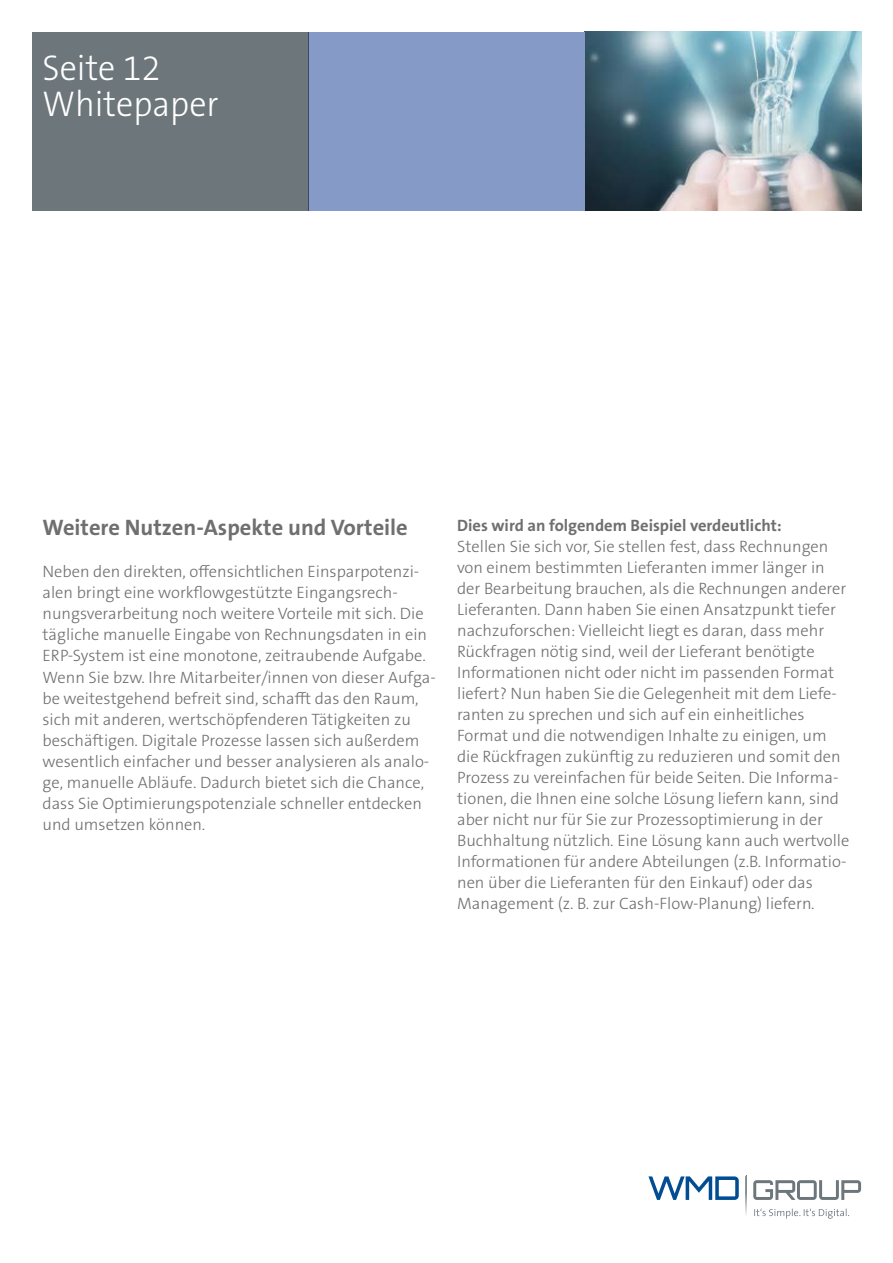
<style>
.page{position:relative;width:893px;height:1263px;background:#fff}
.page>*{position:absolute;margin:0;border:0;box-sizing:border-box;transform-origin:0 0}
.t1{font:300 36px/36px "The Sans B W3";color:#fff;scale:.95 1}
.t2{font:700 22.5px "The Sans B W7";color:#706f6f}
.t3{font:300 16.5px/21px "The Sans B W3";color:#706f6f}
.t4{font:700 16.5px "The Sans B W7";color:#706f6f}
</style>
<div class="page">
<img style="left:585px;top:32px;width:276px;height:178px">
<div style="left:308px;top:32px;width:277px;height:178px;background:#869ac8"></div>
<div style="left:32px;top:32px;width:276px;height:178px;background:#6d767a"></div>
<svg style="left:754px;top:1208px;width:95px;height:11px"></svg>
<svg style="left:648px;top:1176px;width:91px;height:24px"></svg>
<svg style="left:753px;top:1180px;width:108px;height:20px"></svg>
<svg style="left:745px;top:1176px;width:2px;height:39px"></svg>
<h1 class="t1" style="left:43px;top:50px;width:187px">Seite 12<br>Whitepaper</h1>
<h2 class="t2" style="left:43px;top:513px;width:367px">Weitere Nutzen-Aspekte und Vorteile</h2>
<p class="t3" style="left:43px;top:561px;width:395px">Neben den direkten, offensichtlichen Einsparpotenzi&shy;alen bringt eine workflowgestützte Eingangsrech&shy;nungsverarbeitung noch weitere Vorteile mit sich. Die tägliche manuelle Eingabe von Rechnungsdaten in ein ERP-System ist eine monotone, zeitraubende Aufgabe.<br>Wenn Sie bzw. Ihre Mitarbeiter/innen von dieser Aufga&shy;be weitestgehend befreit sind, schafft das den Raum, sich mit anderen, wertschöpfenderen Tätigkeiten zu beschäftigen. Digitale Prozesse lassen sich außerdem wesentlich einfacher und besser analysieren als analo&shy;ge, manuelle Abläufe. Dadurch bietet sich die Chance, dass Sie Optimierungspotenziale schneller entdecken und umsetzen können.</p>
<p class="t4" style="left:457px;top:515px;width:326px">Dies wird an folgendem Beispiel verdeutlicht:</p>
<p class="t3" style="left:457px;top:536px;width:394px">Stellen Sie sich vor, Sie stellen fest, dass Rechnungen von einem bestimmten Lieferanten immer länger in der Bearbeitung brauchen, als die Rechnungen anderer Lieferanten. Dann haben Sie einen Ansatzpunkt tiefer nachzuforschen: Vielleicht liegt es daran, dass mehr Rückfragen nötig sind, weil der Lieferant benötigte Informationen nicht oder nicht im passenden Format liefert? Nun haben Sie die Gelegenheit mit dem Liefe&shy;ranten zu sprechen und sich auf ein einheitliches Format und die notwendigen Inhalte zu einigen, um die Rückfragen zukünftig zu reduzieren und somit den Prozess zu vereinfachen für beide Seiten. Die Informa&shy;tionen, die Ihnen eine solche Lösung liefern kann, sind aber nicht nur für Sie zur Prozessoptimierung in der Buchhaltung nützlich. Eine Lösung kann auch wertvolle Informationen für andere Abteilungen (z.B. Informatio&shy;nen über die Lieferanten für den Einkauf) oder das Management (z. B. zur Cash-Flow-Planung) liefern.</p>
</div>
